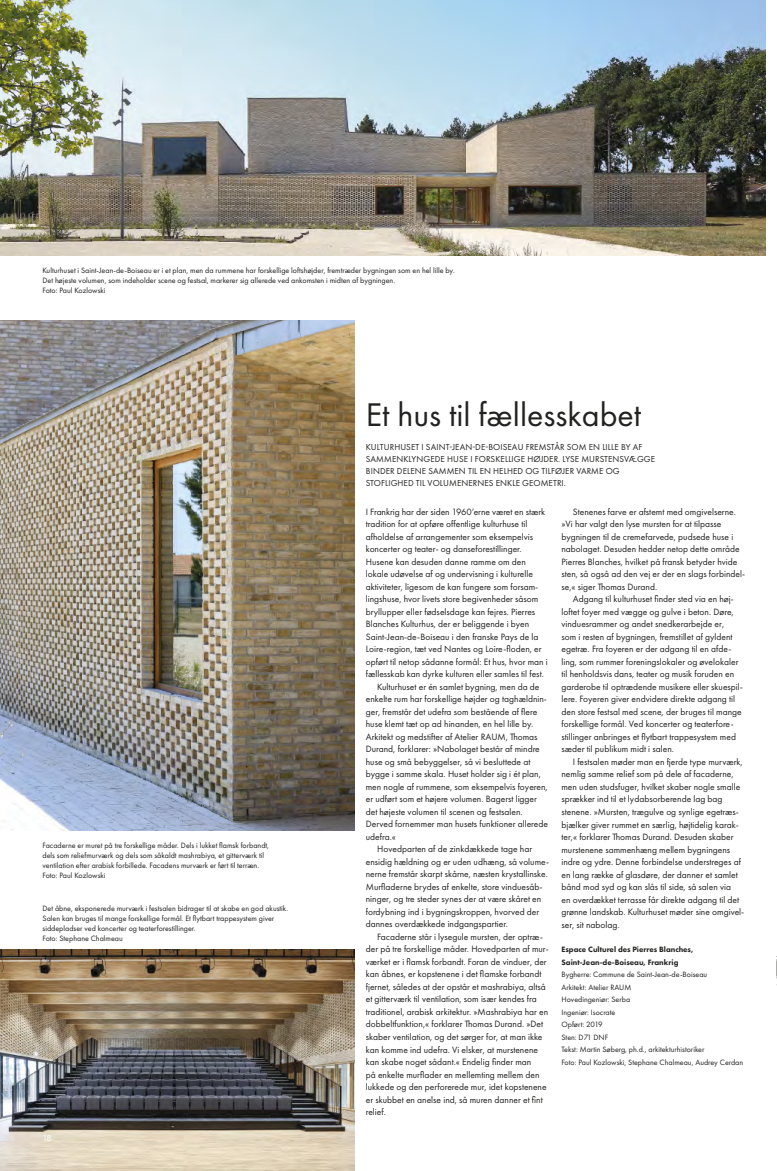
<style>
.page{position:relative;width:777px;height:1171px;background:#fff}
.page>*{position:absolute;margin:0;border:0;box-sizing:border-box;transform-origin:0 0}
.RUBRIK_1{font:34px "Futura PT";color:#222221}
.BRØD_INDRYK{font:9.5px/12.5px "Futura PT";color:#222221}
.BRØD{font:9.5px/12.5px "Futura PT";color:#222221}
.MANCHET{font:9px/12px "Futura PT";letter-spacing:.01em;color:#222221}
.t1{font:9px "Futura PT";color:#fff}
.BILLED{font:8px/10px "Futura PT";color:#222221}
.INFOBOX{font:8px "Futura PT";color:#222221}
.INFOBOX_RUBRIK{font:800 8px/12.5px "Futura PT";color:#222221}
</style>
<div class="page">
<img style="left:0;top:0;width:765px;height:255px">
<img style="left:0;top:950px;width:354px;height:221px">
<img style="left:0;top:320px;width:354px;height:511px">
<svg style="left:776px;top:956px;width:1px;height:29px"></svg>
<p class="BILLED" style="left:43px;top:265px;width:414px">Kulturhuset i Saint-Jean-de-Boiseau er i et plan, men da rummene har forskellige loftshøjder, fremtræder bygningen som en hel lille by.<br>Det højeste volumen, som indeholder scene og festsal, markerer sig allerede ved ankomsten i midten af bygningen.</p>
<p class="BILLED" style="left:43px;top:285px;width:65px">Foto: Paul Kozlowski</p>
<p class="BILLED" style="left:43px;top:840px;width:228px">Facaderne er muret på tre forskellige måder. Dels i lukket flamsk forbandt, dels som reliefmurværk og dels som såkaldt mashrabiya, et gitterværk til ventilation efter arabisk forbillede. Facadens murværk er ført til terræn.<br>Foto: Paul Kozlowski</p>
<p class="BILLED" style="left:43px;top:903px;width:247px">Det åbne, eksponerede murværk i festsalen bidrager til at skabe en god akustik.<br>Salen kan bruges til mange forskellige formål. Et flytbart trappesystem giver siddepladser ved koncerter og teaterforestillinger.<br>Foto: Stephane Chalmeau</p>
<p class="t1" style="left:43px;top:1132px;width:11px">18</p>
<p class="RUBRIK_1" style="left:366px;top:394px;width:277px">Et hus til fællesskabet</p>
<p class="MANCHET" style="left:366px;top:441px;width:291px">KULTURHUSET I SAINT-JEAN-DE-BOISEAU FREMSTÅR SOM EN LILLE BY AF SAMMENKLYNGEDE HUSE I FORSKELLIGE HØJDER. LYSE MURSTENSVÆGGE BINDER DELENE SAMMEN TIL EN HELHED OG TILFØJER VARME OG STOFLIGHED TIL VOLUMENERNES ENKLE GEOMETRI.</p>
<p class="BRØD" style="left:366px;top:505px;width:184px">I Frankrig har der siden 1960’erne været en stærk tradition for at opføre offentlige kulturhuse til afholdelse af arrangementer som eksempelvis koncerter og teater- og danseforestillinger.<br>Husene kan desuden danne ramme om den lokale udøvelse af og undervisning i kulturelle aktiviteter, ligesom de kan fungere som forsam&shy;lingshuse, hvor livets store begivenheder såsom bryllupper eller fødselsdage kan fejres. Pierres Blanches Kulturhus, der er beliggende i byen Saint-Jean-de-Boiseau i den franske Pays de la Loire-region, tæt ved Nantes og Loire-floden, er opført til netop sådanne formål: Et hus, hvor man i fællesskab kan dyrke kulturen eller samles til fest.</p>
<p class="BRØD_INDRYK" style="left:366px;top:680px;width:184px;text-indent:11px">Kulturhuset er én samlet bygning, men da de enkelte rum har forskellige højder og taghældnin&shy;ger, fremstår det udefra som bestående af flere huse klemt tæt op ad hinanden, en hel lille by.<br>Arkitekt og medstifter af Atelier RAUM, Thomas Durand, forklarer: »Nabolaget består af mindre huse og små bebyggelser, så vi besluttede at bygge i samme skala. Huset holder sig i ét plan, men nogle af rummene, som eksempelvis foyeren, er udført som et højere volumen. Bagerst ligger det højeste volumen til scenen og festsalen.<br>Derved fornemmer man husets funktioner allerede udefra.«</p>
<p class="BRØD_INDRYK" style="left:366px;top:843px;width:185px;text-indent:11px">Hovedparten af de zinkdækkede tage har ensidig hældning og er uden udhæng, så volume&shy;nerne fremstår skarpt skårne, næsten krystallinske.<br>Murfladerne brydes af enkelte, store vinduesåb&shy;ninger, og tre steder synes der at være skåret en fordybning ind i bygningskroppen, hvorved der dannes overdækkede indgangspartier.</p>
<p class="BRØD_INDRYK" style="left:366px;top:930px;width:184px;text-indent:11px">Facaderne står i lysegule mursten, der optræ&shy;der på tre forskellige måder. Hovedparten af mur&shy;værket er i flamsk forbandt. Foran de vinduer, der kan åbnes, er kopstenene i det flamske forbandt fjernet, således at der opstår et mashrabiya, altså et gitterværk til ventilation, som især kendes fra traditionel, arabisk arkitektur. »Mashrabiya har en dobbeltfunktion,« forklarer Thomas Durand. »Det skaber ventilation, og det sørger for, at man ikke kan komme ind udefra. Vi elsker, at murstenene kan skabe noget sådant.« Endelig finder man<br>på enkelte murflader en mellemting mellem den lukkede og den perforerede mur, idet kopstenene er skubbet en anelse ind, så muren danner et fint relief.</p>
<p class="BRØD_INDRYK" style="left:561px;top:505px;width:185px;text-indent:11px">Stenenes farve er afstemt med omgivelserne. »Vi har valgt den lyse mursten for at tilpasse bygningen til de cremefarvede, pudsede huse i nabolaget. Desuden hedder netop dette område Pierres Blanches, hvilket på fransk betyder hvide sten, så også ad den vej er der en slags forbindel&shy;se,« siger Thomas Durand.</p>
<p class="BRØD_INDRYK" style="left:561px;top:593px;width:183px;text-indent:11px">Adgang til kulturhuset finder sted via en høj&shy;loftet foyer med vægge og gulve i beton. Døre, vinduesrammer og andet snedkerarbejde er,<br>som i resten af bygningen, fremstillet af gyldent egetræ. Fra foyeren er der adgang til en afde&shy;ling, som rummer foreningslokaler og øvelokaler til henholdsvis dans, teater og musik foruden en garderobe til optrædende musikere eller skuespil&shy;lere. Foyeren giver endvidere direkte adgang til den store festsal med scene, der bruges til mange forskellige formål. Ved koncerter og teaterfore&shy;stillinger anbringes et flytbart trappesystem med sæder til publikum midt i salen.</p>
<p class="BRØD_INDRYK" style="left:561px;top:755px;width:184px;text-indent:11px">I festsalen møder man en fjerde type murværk, nemlig samme relief som på dele af facaderne, men uden studsfuger, hvilket skaber nogle smalle sprækker ind til et lydabsorberende lag bag stenene. »Mursten, trægulve og synlige egetræs&shy;bjælker giver rummet en særlig, højtidelig karak&shy;ter,« forklarer Thomas Durand. Desuden skaber murstenene sammenhæng mellem bygningens indre og ydre. Denne forbindelse understreges af en lang række af glasdøre, der danner et samlet bånd mod syd og kan slås til side, så salen via<br>en overdækket terrasse får direkte adgang til det grønne landskab. Kulturhuset møder sine omgivel&shy;ser, sit nabolag.</p>
<p class="INFOBOX_RUBRIK" style="left:561px;top:943px;width:133px">Espace Culturel des Pierres Blanches,<br>Saint-Jean-de-Boiseau, Frankrig</p>
<p class="INFOBOX" style="left:561px;top:970px;width:147px">Bygherre: Commune de Saint-Jean-de-Boiseau</p>
<p class="INFOBOX" style="left:561px;top:982px;width:71px">Arkitekt: Atelier RAUM</p>
<p class="INFOBOX" style="left:561px;top:995px;width:70px">Hovedingeniør: Serba</p>
<p class="INFOBOX" style="left:561px;top:1007px;width:55px">Ingeniør: Isocrate</p>
<p class="INFOBOX" style="left:561px;top:1020px;width:43px">Opført: 2019</p>
<p class="INFOBOX" style="left:561px;top:1032px;width:48px">Sten: D71 DNF</p>
<p class="INFOBOX" style="left:561px;top:1045px;width:145px">Tekst: Martin Søberg, ph.d., arkitekturhistoriker</p>
<p class="INFOBOX" style="left:561px;top:1057px;width:183px">Foto: Paul Kozlowski, Stephane Chalmeau, Audrey Cerdan</p>
</div>
